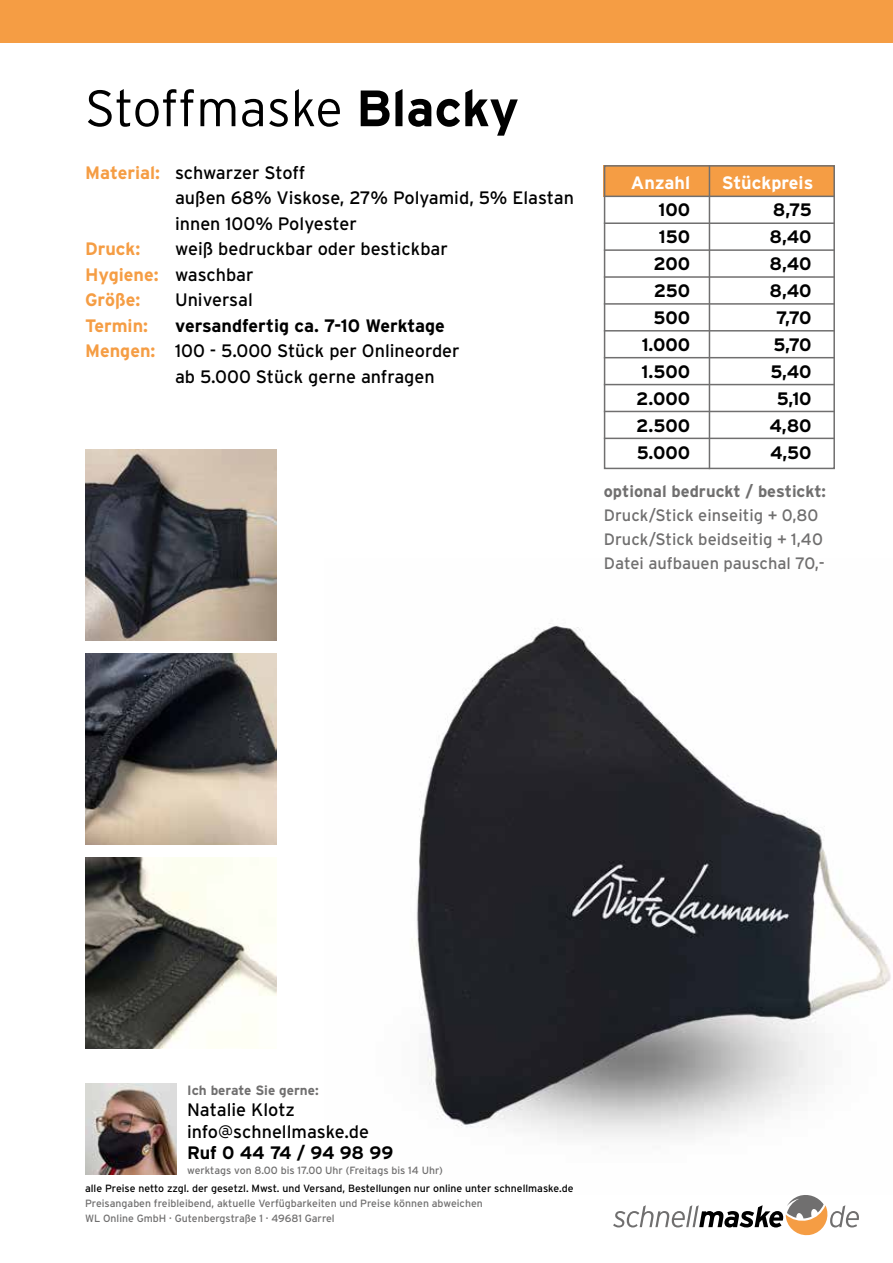
<style>
.page{position:relative;width:893px;height:1263px;background:#fff}
.page>*{position:absolute;margin:0;border:0;box-sizing:border-box;transform-origin:0 0}
.t1{font:300 51px "Interstate";letter-spacing:-.01em;color:#000}
.t2{font:18px/25.5px "Interstate";color:#000}
.t3{font:700 18px "Interstate";color:#000}
.t4{font:700 18px "Interstate";color:#fff}
.t5{font:700 18px "Interstate";color:#f59d44}
.t6{font:16.5px/24px "Interstate";color:#706f6f}
.t7{font:700 16.5px "Interstate";color:#706f6f}
.t8{font:700 13.5px "Interstate";color:#706f6f}
.t9{font:10.5px/15px "Interstate";color:#706f6f}
.t10{font:10.5px "Interstate";color:#000}
.s1{font-weight:700}
.s2{font-weight:700;color:#f59d44}
</style>
<div class="page">
<div style="left:604px;top:165px;width:231px;height:31px;background:#f59d44"></div>
<img style="left:416px;top:623px;width:475px;height:514px">
<svg style="left:613px;top:1195px;width:246px;height:41px"></svg>
<div style="left:0;top:0;width:893px;height:43px;background:#f59d44"></div>
<img style="left:85px;top:449px;width:191px;height:191px">
<img style="left:85px;top:653px;width:191px;height:191px">
<img style="left:85px;top:858px;width:191px;height:191px">
<img style="left:85px;top:1083px;width:92px;height:91px">
<div style="left:604px;top:165px;width:231px;height:304px;border:2px solid #706f6f"></div>
<hr style="left:709px;top:165px;width:1px;height:304px;background:#706f6f">
<hr style="left:604px;top:196px;width:231px;height:1px;background:#706f6f">
<hr style="left:604px;top:222px;width:231px;height:2px;background:#706f6f">
<hr style="left:604px;top:303px;width:231px;height:2px;background:#706f6f">
<hr style="left:604px;top:384px;width:231px;height:1px;background:#706f6f">
<hr style="left:604px;top:249px;width:231px;height:2px;background:#706f6f">
<hr style="left:604px;top:330px;width:231px;height:2px;background:#706f6f">
<hr style="left:604px;top:411px;width:231px;height:1px;background:#706f6f">
<hr style="left:604px;top:276px;width:231px;height:2px;background:#706f6f">
<hr style="left:604px;top:357px;width:231px;height:1px;background:#706f6f">
<hr style="left:604px;top:438px;width:231px;height:1px;background:#706f6f">
<h1 class="t1" style="left:85px;top:80px;width:436px">Stoffmaske <span class="s1">Blacky</span></h1>
<p class="t2" style="left:175px;top:159px;width:400px;text-indent:-90px"><span class="s2">Material:</span> schwarzer Stoff<br>außen 68% Viskose, 27% Polyamid, 5% Elastan innen 100% Polyester</p>
<p class="t5" style="left:85px;top:239px;width:57px">Druck:</p>
<p class="t2" style="left:85px;top:236px;width:364px;text-indent:90px">weiß bedruckbar oder bestickbar<br><span class="s2">Hygiene:</span> waschbar<br><span class="s2">Größe:</span></p>
<p class="t2" style="left:175px;top:287px;width:79px">Universal</p>
<p class="t5" style="left:85px;top:315px;width:65px">Termin:</p>
<p class="t3" style="left:175px;top:315px;width:271px">versandfertig ca. 7-10 Werktage</p>
<p class="t2" style="left:85px;top:338px;width:376px"><span class="s2">Mengen:</span> 100 - 5.000 Stück per Onlineorder</p>
<p class="t2" style="left:175px;top:364px;width:261px">ab 5.000 Stück gerne anfragen</p>
<p class="t4" style="left:631px;top:172px;width:61px">Anzahl</p>
<p class="t4" style="left:722px;top:172px;width:93px">Stückpreis</p>
<p class="t3" style="left:658px;top:199px;width:33px">100</p>
<p class="t3" style="left:773px;top:199px;width:40px">8,75</p>
<p class="t3" style="left:659px;top:226px;width:33px">150</p>
<p class="t3" style="left:769px;top:226px;width:44px">8,40</p>
<p class="t3" style="left:653px;top:253px;width:38px">200</p>
<p class="t3" style="left:769px;top:253px;width:44px">8,40</p>
<p class="t3" style="left:654px;top:280px;width:38px">250</p>
<p class="t3" style="left:769px;top:280px;width:44px">8,40</p>
<p class="t3" style="left:653px;top:307px;width:38px">500</p>
<p class="t3" style="left:776px;top:307px;width:37px">7,70</p>
<p class="t3" style="left:642px;top:334px;width:50px">1.000</p>
<p class="t3" style="left:773px;top:334px;width:40px">5,70</p>
<p class="t3" style="left:642px;top:361px;width:50px">1.500</p>
<p class="t3" style="left:770px;top:361px;width:43px">5,40</p>
<p class="t3" style="left:636px;top:388px;width:55px">2.000</p>
<p class="t3" style="left:777px;top:388px;width:37px">5,10</p>
<p class="t3" style="left:636px;top:415px;width:55px">2.500</p>
<p class="t3" style="left:769px;top:415px;width:44px">4,80</p>
<p class="t3" style="left:637px;top:442px;width:55px">5.000</p>
<p class="t3" style="left:770px;top:442px;width:43px">4,50</p>
<p class="t7" style="left:604px;top:482px;width:224px">optional bedruckt / bestickt:</p>
<p class="t6" style="left:604px;top:503px;width:223px">Druck/Stick einseitig + 0,80<br>Druck/Stick beidseitig + 1,40<br>Datei aufbauen pauschal 70,-</p>
<p class="t8" style="left:187px;top:1082px;width:133px">Ich berate Sie gerne:</p>
<p class="t2" style="left:187px;top:1099px;width:183px;line-height:21.6px">Natalie Klotz info@schnellmaske.de</p>
<p class="t3" style="left:187px;top:1143px;width:208px">Ruf 0 44 74 / 94 98 99</p>
<p class="t9" style="left:187px;top:1163px;width:257px">werktags von 8.00 bis 17.00 Uhr (Freitags bis 14 Uhr)</p>
<p class="t10" style="left:85px;top:1182px;width:490px">alle Preise netto zzgl. der gesetzl. Mwst. und Versand, Bestellungen nur online unter schnellmaske.de</p>
<p class="t9" style="left:85px;top:1195px;width:399px">Preisangaben freibleibend, aktuelle Verfügbarkeiten und Preise können abweichen<br>WL Online GmbH · Gutenbergstraße 1 · 49681 Garrel</p>
</div>
